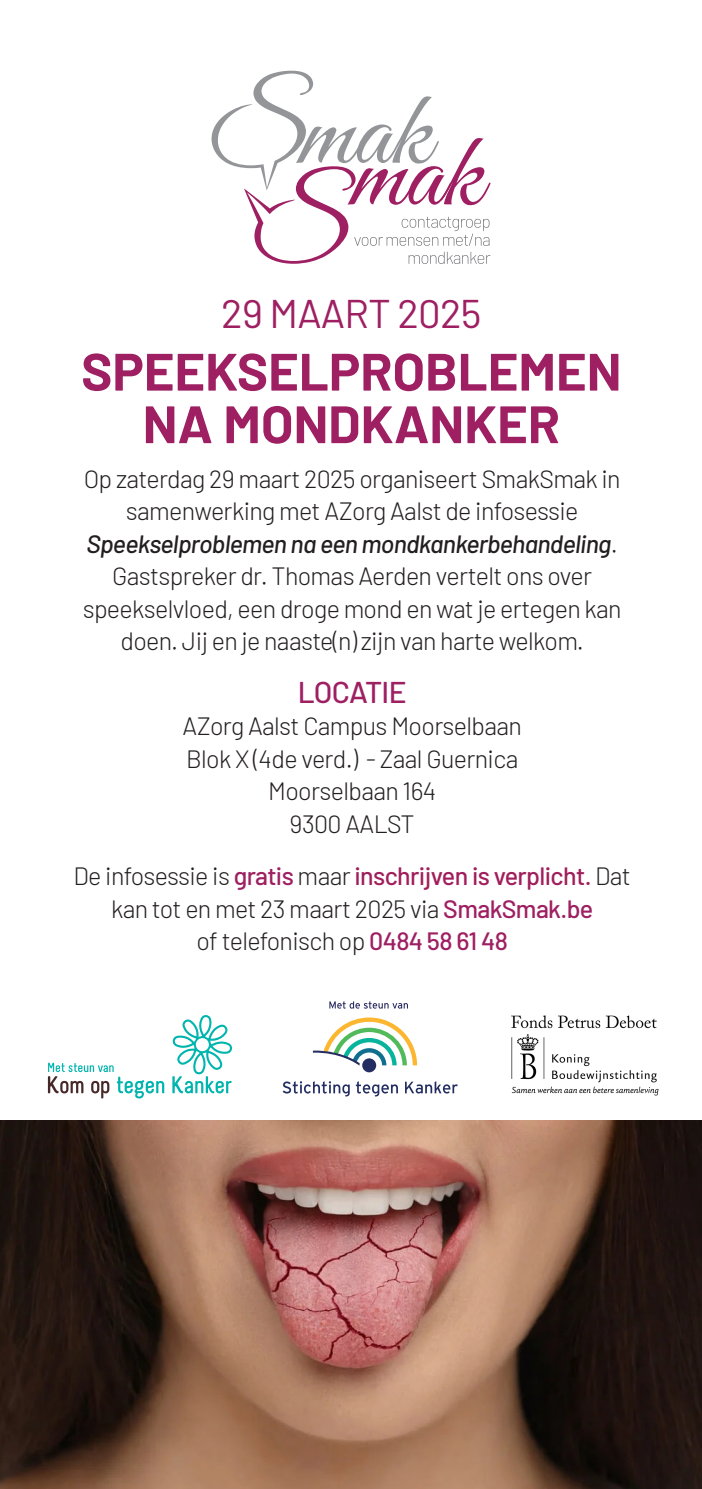
<style>
.page{position:relative;width:702px;height:1489px;background:#fff}
.page>*{position:absolute;margin:0;border:0;box-sizing:border-box;transform-origin:0 0}
.t1{font:700 52.5px/52.5px "Barlow";color:#9e1f62;text-align:center}
.t2{font:40px "Barlow";letter-spacing:-.02em;color:#9e1f62}
.t3{font:500 30px "Barlow";letter-spacing:-.03em;color:#9e1f62}
.t4{font:300 25px/32.5px "Barlow";letter-spacing:-.025em;color:#231f20;text-align:center}
.s1{font-weight:500;font-style:italic}
.s2{font-weight:500;color:#9e1f62}
.s3{font-weight:500;color:#a01e5b}
</style>
<div class="page">
<svg style="left:211px;top:71px;width:279px;height:193px"></svg>
<svg style="left:48px;top:1015px;width:184px;height:83px"></svg>
<svg style="left:282px;top:1081px;width:68px;height:15px"></svg>
<svg style="left:356px;top:1081px;width:42px;height:15px"></svg>
<svg style="left:405px;top:1081px;width:52px;height:12px"></svg>
<div style="left:362px;top:1058px;width:14px;height:14px;background:#232d61;border-radius:50%"></div>
<svg style="left:313px;top:1017px;width:104px;height:48px"></svg>
<svg style="left:329px;top:1001px;width:79px;height:7px"></svg>
<img style="left:511px;top:1015px;width:148px;height:80px">
<img style="left:0;top:1120px;width:702px;height:368px">
<h2 class="t2" style="left:221px;top:285px;width:262px">29 MAART 2025</h2>
<h1 class="t1" style="left:81px;top:341px;width:542px">SPEEKSELPROBLEMEN<br>NA MONDKANKER</h1>
<p class="t4" style="left:83px;top:460px;width:540px">Op zaterdag 29 maart 2025 organiseert SmakSmak in samenwerking met AZorg Aalst de infosessie <span class="s1">Speekselproblemen na een mondkankerbehandeling</span>.<br>Gastspreker dr. Thomas Aerden vertelt ons over speekselvloed, een droge mond en wat je ertegen kan doen. Jij en je naaste(n) zijn van harte welkom.</p>
<p class="t3" style="left:298px;top:670px;width:110px">LOCATIE</p>
<p class="t4" style="left:182px;top:708px;width:341px">AZorg Aalst Campus Moorselbaan<br>Blok X (4de verd.) - Zaal Guernica<br>Moorselbaan 164<br>9300 AALST</p>
<p class="t4" style="left:73px;top:858px;width:559px">De infosessie is <span class="s2">gratis</span> maar <span class="s3">inschrijven is verplicht.</span> Dat kan tot en met 23 maart 2025 via <span class="s2">SmakSmak.be<br></span>of telefonisch op <span class="s2">0484 58 61 48</span></p>
</div>
